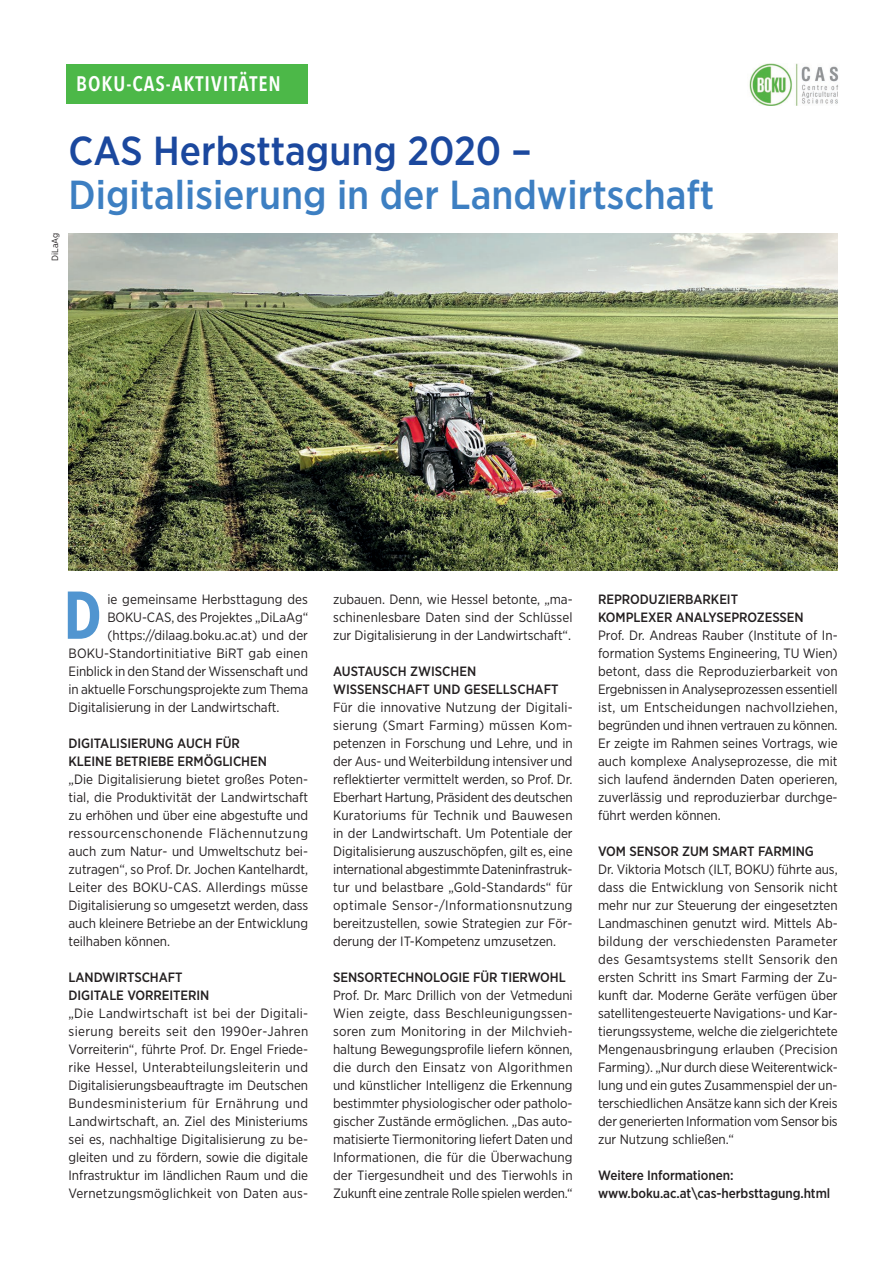
<style>
.page{position:relative;width:893px;height:1263px;background:#fff}
.page>*{position:absolute;margin:0;border:0;box-sizing:border-box;transform-origin:0 0}
.t1{font:700 67.5px "Gotham X Narrow";color:#5195d0}
.t2{font:500 40.5px "Gotham Narrow";color:#3d7fc2}
.t3{font:500 40.5px "Gotham Narrow";color:#1b489e}
.t4{font:600 21px "Avenir Next Condensed";letter-spacing:.05em;color:#fff}
.t5{font:13.5px/18px "Gotham Narrow";letter-spacing:-.005em;color:#231f20;text-align:justify}
.t6{font:500 13.5px/18px "Gotham Narrow";letter-spacing:-.005em;color:#231f20}
.t7{font:9px "Gotham Narrow";color:#231f20}
</style>
<div class="page">
<div style="left:67px;top:64px;width:241px;height:39px;background:#4cb848"></div>
<img style="left:749px;top:64px;width:90px;height:42px">
<img style="left:68px;top:234px;width:770px;height:337px">
<h3 class="t4" style="left:76px;top:66px;width:206px">BOKU-CAS-AKTIVITÄTEN</h3>
<p class="t7" style="left:49px;top:261px;width:30px;rotate:-90deg">DiLaAg</p>
<h2 class="t3" style="left:69px;top:125px;width:465px">CAS Herbsttagung 2020 –</h2>
<h2 class="t2" style="left:69px;top:169px;width:647px">Digitalisierung in der Landwirtschaft</h2>
<h1 class="t1" style="left:64px;top:573px;width:39px">D</h1>
<p class="t6" style="left:598px;top:590px;width:207px">REPRODUZIERBARKEIT<br>KOMPLEXER ANALYSEPROZESSEN</p>
<p class="t5" style="left:333px;top:590px;width:241px">zubauen. Denn, wie Hessel betonte, „ma&shy;schinenlesbare Daten sind der Schlüssel zur Digitalisierung in der Landwirtschaft“.</p>
<p class="t6" style="left:333px;top:662px;width:227px">AUSTAUSCH ZWISCHEN<br>WISSENSCHAFT UND GESELLSCHAFT</p>
<p class="t5" style="left:333px;top:698px;width:241px">Für die innovative Nutzung der Digitali&shy;sierung (Smart Farming) müssen Kom&shy;petenzen in Forschung und Lehre, und in der Aus- und Weiterbildung intensiver und reflektierter vermittelt werden, so Prof. Dr.<br>Eberhart Hartung, Präsident des deutschen Kuratoriums für Technik und Bauwesen in der Landwirtschaft. Um Potentiale der Digitalisierung auszuschöpfen, gilt es, eine international abgestimmte Dateninfrastruk&shy;tur und belastbare „Gold-Standards“ für optimale Sensor-/Informationsnutzung bereitzustellen, sowie Strategien zur För&shy;derung der IT-Kompetenz umzusetzen.</p>
<p class="t6" style="left:333px;top:968px;width:234px">SENSORTECHNOLOGIE FÜR TIERWOHL</p>
<p class="t5" style="left:333px;top:986px;width:241px">Prof. Dr. Marc Drillich von der Vetmeduni Wien zeigte, dass Beschleunigungssen&shy;soren zum Monitoring in der Milchvieh&shy;haltung Bewegungsprofile liefern können, die durch den Einsatz von Algorithmen und künstlicher Intelligenz die Erkennung bestimmter physiologischer oder patholo&shy;gischer Zustände ermöglichen. „Das auto&shy;matisierte Tiermonitoring liefert Daten und Informationen, die für die Überwachung der Tiergesundheit und des Tierwohls in Zukunft eine zentrale Rolle spielen werden.“</p>
<p class="t5" style="left:107px;top:590px;width:202px">ie gemeinsame Herbsttagung des</p>
<p class="t5" style="left:107px;top:608px;width:202px">BOKU-CAS, des Projektes „DiLaAg“</p>
<p class="t5" style="left:107px;top:626px;width:202px">(https://dilaag.boku.ac.at) und der</p>
<p class="t5" style="left:69px;top:644px;width:241px">BOKU-Standortinitiative BiRT gab einen</p>
<p class="t5" style="left:69px;top:662px;width:241px">Einblick in den Stand der Wissenschaft und</p>
<p class="t5" style="left:69px;top:680px;width:241px">in aktuelle Forschungsprojekte zum Thema</p>
<p class="t5" style="left:69px;top:698px;width:212px">Digitalisierung in der Landwirtschaft.</p>
<p class="t6" style="left:69px;top:734px;width:200px">DIGITALISIERUNG AUCH FÜR<br>KLEINE BETRIEBE ERMÖGLICHEN</p>
<p class="t5" style="left:69px;top:770px;width:241px">„Die Digitalisierung bietet großes Poten&shy;tial, die Produktivität der Landwirtschaft zu erhöhen und über eine abgestufte und ressourcenschonende Flächennutzung auch zum Natur- und Umweltschutz bei&shy;zutragen“, so Prof. Dr. Jochen Kantelhardt, Leiter des BOKU-CAS. Allerdings müsse Digitalisierung so umgesetzt werden, dass auch kleinere Betriebe an der Entwicklung teilhaben können.</p>
<p class="t6" style="left:69px;top:968px;width:142px">LANDWIRTSCHAFT<br>DIGITALE VORREITERIN</p>
<p class="t5" style="left:69px;top:1004px;width:241px">„Die Landwirtschaft ist bei der Digitali&shy;sierung bereits seit den 1990er-Jahren Vorreiterin“, führte Prof. Dr. Engel Friede&shy;rike Hessel, Unterabteilungsleiterin und Digitalisierungsbeauftragte im Deutschen Bundesministerium für Ernährung und Landwirtschaft, an. Ziel des Ministeriums sei es, nachhaltige Digitalisierung zu be&shy;gleiten und zu fördern, sowie die digitale Infrastruktur im ländlichen Raum und die Vernetzungsmöglichkeit von Daten aus-</p>
<p class="t5" style="left:598px;top:626px;width:241px">Prof. Dr. Andreas Rauber (Institute of In&shy;formation Systems Engineering, TU Wien) betont, dass die Reproduzierbarkeit von Ergebnissen in Analyseprozessen essentiell ist, um Entscheidungen nachvollziehen, begründen und ihnen vertrauen zu können.<br>Er zeigte im Rahmen seines Vortrags, wie auch komplexe Analyseprozesse, die mit sich laufend ändernden Daten operieren, zuverlässig und reproduzierbar durchge&shy;führt werden können.</p>
<p class="t6" style="left:598px;top:842px;width:217px">VOM SENSOR ZUM SMART FARMING</p>
<p class="t5" style="left:598px;top:860px;width:241px">Dr. Viktoria Motsch (ILT, BOKU) führte aus, dass die Entwicklung von Sensorik nicht mehr nur zur Steuerung der eingesetzten Landmaschinen genutzt wird. Mittels Ab&shy;bildung der verschiedensten Parameter des Gesamtsystems stellt Sensorik den ersten Schritt ins Smart Farming der Zu&shy;kunft dar. Moderne Geräte verfügen über satellitengesteuerte Navigations- und Kar&shy;tierungssysteme, welche die zielgerichtete Mengenausbringung erlauben (Precision Farming). „Nur durch diese Weiterentwick&shy;lung und ein gutes Zusammenspiel der un&shy;terschiedlichen Ansätze kann sich der Kreis der generierten Information vom Sensor bis zur Nutzung schließen.“</p>
<p class="t6" style="left:598px;top:1166px;width:234px">Weitere Informationen: www.boku.ac.at\cas-herbsttagung.html</p>
</div>
